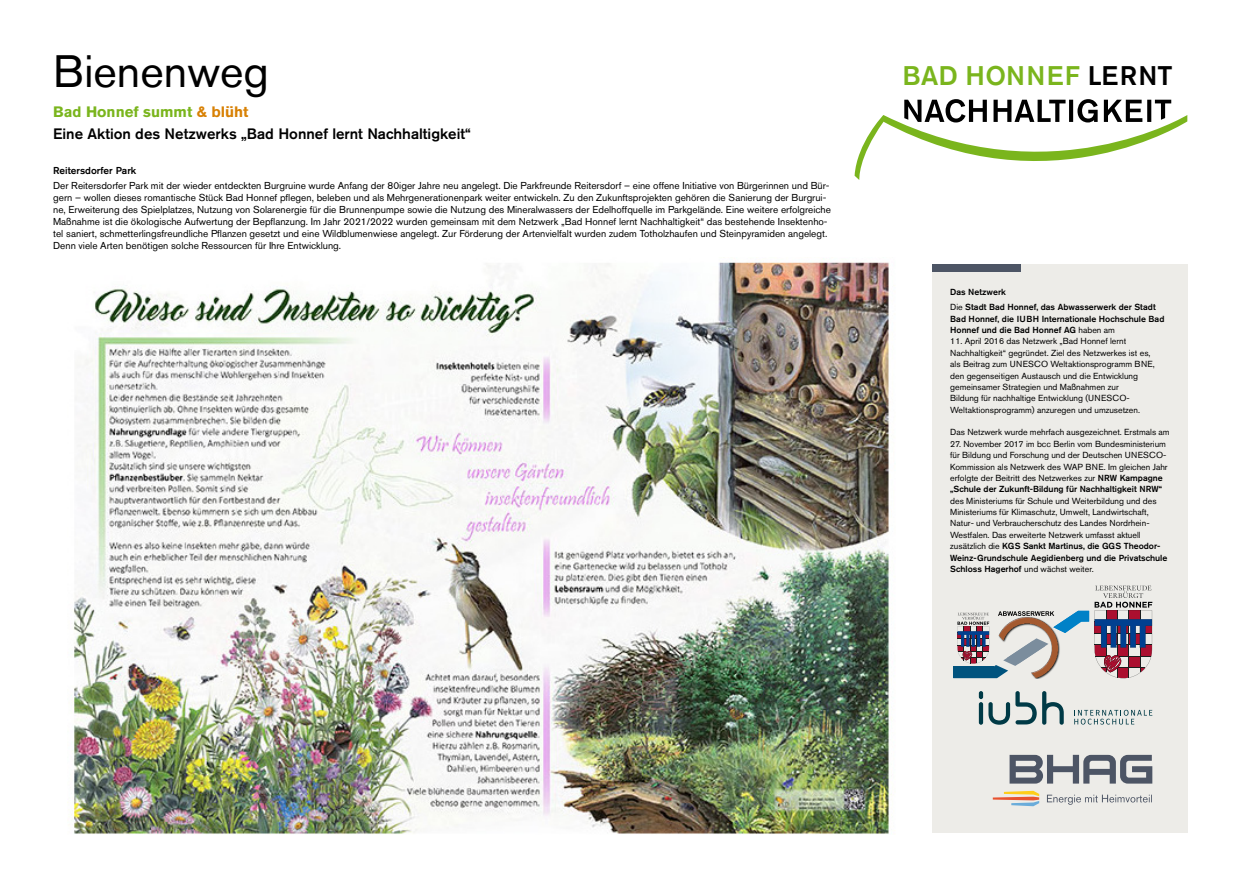
<style>
.page{position:relative;width:1241px;height:886px;background:#fff}
.page>*{position:absolute;margin:0;border:0;box-sizing:border-box;transform-origin:0 0}
.t1{font:45px "Akzidenz Grotesk Pro";color:#000}
.t2{font:500 26.75px "Akzidenz Grotesk Pro";letter-spacing:.01em;color:#7ab51d}
.t3{font:500 15px/22.5px "Akzidenz Grotesk Pro";color:#000}
.t4{font:10px/12px "Akzidenz Grotesk Pro";color:#000}
.t5{font:500 10px "Akzidenz Grotesk Pro";color:#000}
.t6{font:8.75px/11.4px "Akzidenz Grotesk Pro";color:#000}
.t7{font:500 8.75px/14.9px "Akzidenz Grotesk Pro";color:#000}
.s1{color:#000}
.s2{font-weight:700;color:#7ab51d}
.s3{font-weight:700;color:#d88105}
.s4{font-weight:400}
.s5{font-weight:500}
</style>
<div class="page">
<img style="left:67px;top:262px;width:825px;height:573px">
<div style="left:932px;top:264px;width:255px;height:569px;background:#edece8"></div>
<svg style="left:1009px;top:755px;width:143px;height:28px"></svg>
<svg style="left:1047px;top:795px;width:103px;height:10px"></svg>
<svg style="left:992px;top:791px;width:47px;height:15px"></svg>
<svg style="left:1094px;top:586px;width:58px;height:92px"></svg>
<svg style="left:854px;top:99px;width:333px;height:81px"></svg>
<div style="left:932px;top:264px;width:88px;height:7px;background:#4d5565"></div>
<svg style="left:978px;top:702px;width:4px;height:23px"></svg>
<svg style="left:978px;top:691px;width:4px;height:8px"></svg>
<svg style="left:988px;top:702px;width:21px;height:23px"></svg>
<svg style="left:1015px;top:691px;width:48px;height:34px"></svg>
<svg style="left:1074px;top:710px;width:78px;height:14px"></svg>
<svg style="left:953px;top:611px;width:135px;height:67px"></svg>
<h1 class="t1" style="left:53px;top:42px;width:217px">Bienenweg</h1>
<h2 class="t2" style="left:902px;top:59px;width:271px">BAD HONNEF <span class="s1">LERNT</span></h2>
<h3 class="t3" style="left:53px;top:100px;width:419px"><span class="s2">Bad Honnef summt</span> <span class="s3">&amp; blüht<br></span>Eine Aktion des Netzwerks „Bad Honnef lernt Nachhaltigkeit“</h3>
<p class="t5" style="left:53px;top:164px;width:85px">Reitersdorfer Park</p>
<p class="t4" style="left:53px;top:180px;width:779px">Der Reitersdorfer Park mit der wieder entdeckten Burgruine wurde Anfang der 80iger Jahre neu angelegt. Die Parkfreunde Reitersdorf – eine offene Initiative von Bürgerinnen und Bür&shy;gern – wollen dieses romantische Stück Bad Honnef pflegen, beleben und als Mehrgenerationenpark weiter entwickeln. Zu den Zukunftsprojekten gehören die Sanierung der Burgrui&shy;ne, Erweiterung des Spielplatzes, Nutzung von Solarenergie für die Brunnenpumpe sowie die Nutzung des Mineralwassers der Edelhoffquelle im Parkgelände. Eine weitere erfolgreiche Maßnahme ist die ökologische Aufwertung der Bepflanzung. Im Jahr 2021/2022 wurden gemeinsam mit dem Netzwerk „Bad Honnef lernt Nachhaltigkeit“ das bestehende Insektenho&shy;tel saniert, schmetterlingsfreundliche Pflanzen gesetzt und eine Wildblumenwiese angelegt. Zur Förderung der Artenvielfalt wurden zudem Totholzhaufen und Steinpyramiden angelegt.<br>Denn viele Arten benötigen solche Ressourcen für Ihre Entwicklung.</p>
<p class="t7" style="left:950px;top:285px;width:207px">Das Netzwerk<br><span class="s4">Die</span> Stadt Bad Honnef, das Abwasserwerk der Stadt</p>
<p class="t7" style="left:950px;top:313px;width:216px;line-height:11.4px">Bad Honnef, die IUBH Internationale Hochschule Bad<br>Honnef und die Bad Honnef AG <span class="s4">haben am</span></p>
<p class="t6" style="left:950px;top:336px;width:206px">11. April 2016 das Netzwerk „Bad Honnef lernt Nachhaltigkeit“ gegründet. Ziel des Netzwerkes ist es, als Beitrag zum UNESCO Weltaktionsprogramm BNE, den gegenseitigen Austausch und die Entwicklung gemeinsamer Strategien und Maßnahmen zur<br>Bildung für nachhaltige Entwicklung (UNESCO-Weltaktionsprogramm) anzuregen und umzusetzen.</p>
<p class="t6" style="left:950px;top:427px;width:221px">Das Netzwerk wurde mehrfach ausgezeichnet. Erstmals am</p>
<p class="t6" style="left:950px;top:438px;width:219px">27. November 2017 im bcc Berlin vom Bundesministerium für Bildung und Forschung und der Deutschen UNESCO-Kommission als Netzwerk des WAP BNE. Im gleichen Jahr erfolgte der Beitritt des Netzwerkes zur <span class="s5">NRW Kampagne „Schule der Zukunft-Bildung für Nachhaltigkeit NRW“</span></p>
<p class="t6" style="left:950px;top:495px;width:219px">des Ministeriums für Schule und Weiterbildung und des Ministeriums für Klimaschutz, Umwelt, Landwirtschaft, Natur- und Verbraucherschutz des Landes Nordrhein-Westfalen. Das erweiterte Netzwerk umfasst aktuell zusätzlich die <span class="s5">KGS Sankt Martinus, die GGS Theodor-Weinz-Grundschule Aegidienberg und die Privatschule Schloss Hagerhof</span> und wächst weiter.</p>
</div>
